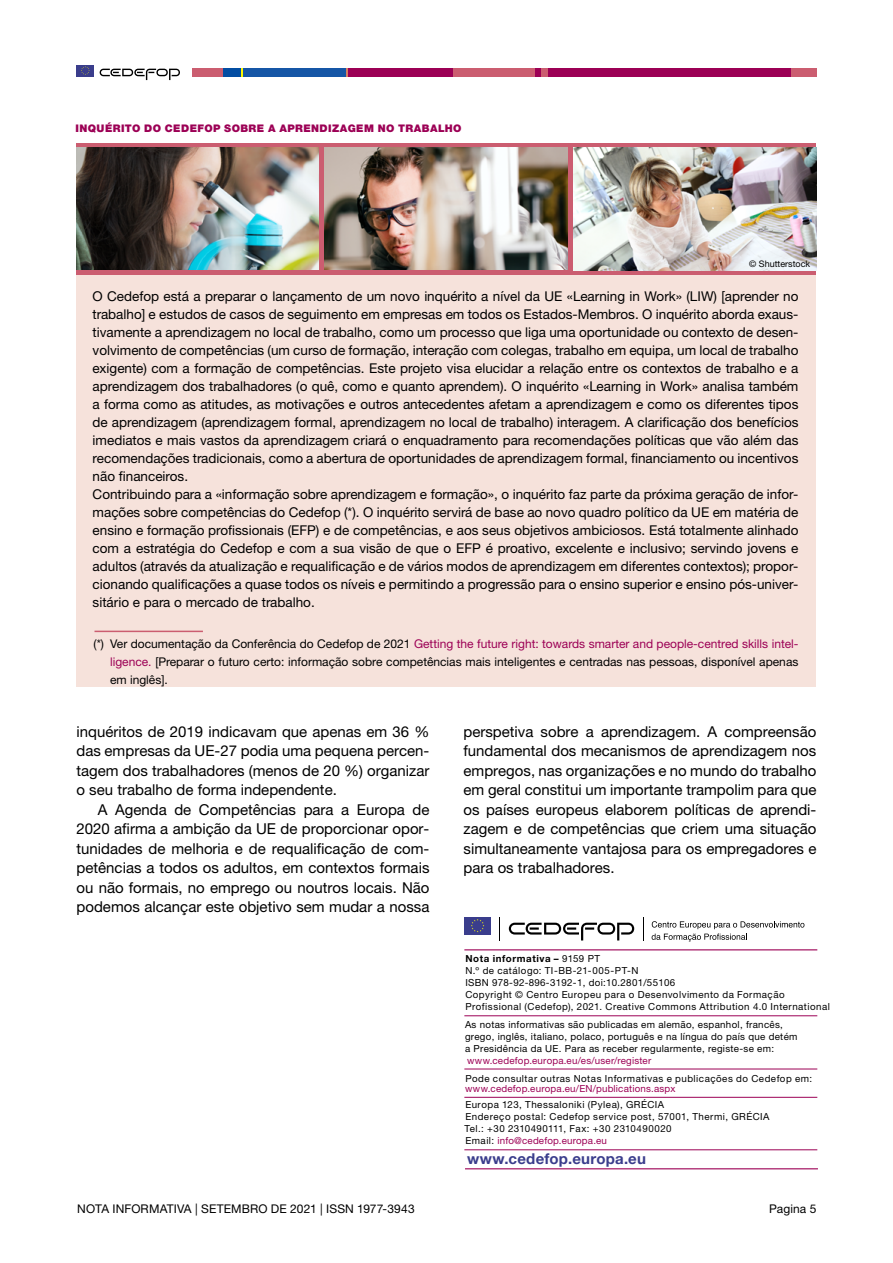
<style>
.page{position:relative;width:893px;height:1263px;background:#fff}
.page>*{position:absolute;margin:0;border:0;box-sizing:border-box;transform-origin:0 0}
.t1{font:15px/19.5px "Helvetica Neue LTW1 G";color:#000;text-align:justify}
.t2{font:700 15px "Helvetica Neue LTW1 G";letter-spacing:.015em;color:#3a3d8c}
.t3{font:13.5px/18px "Helvetica Neue LTW1 G";color:#000}
.t4{font:12px/18px "Helvetica Neue LTW1 G";color:#000;text-align:justify}
.t5{font:900 10.5px "Helvetica Neue LTW1 G";letter-spacing:.04em;color:#9c0055}
.t6{font:9.75px/12px "Helvetica Neue LTW1 G";letter-spacing:.045em;color:#000}
.t7{font:9.75px "Helvetica Neue LTW1 G";letter-spacing:.02em;color:#9c0055}
.t8{font:9px "Helvetica Neue LTW1 G";color:#000}
.s1{color:#9c0055}
.s2{font-weight:700}
</style>
<div class="page">
<div style="left:77px;top:65px;width:17px;height:11px;background:#3a3d8c"></div>
<svg style="left:81px;top:66px;width:9px;height:9px"></svg>
<svg style="left:100px;top:69px;width:80px;height:11px"></svg>
<div style="left:192px;top:68px;width:31px;height:9px;background:#cb5d70"></div>
<div style="left:347px;top:68px;width:106px;height:9px;background:#9c0055"></div>
<div style="left:453px;top:68px;width:82px;height:9px;background:#cb5d70"></div>
<div style="left:535px;top:68px;width:7px;height:9px;background:#9c0055"></div>
<div style="left:548px;top:68px;width:243px;height:9px;background:#9c0055"></div>
<div style="left:542px;top:68px;width:6px;height:9px;background:#cb5d70"></div>
<div style="left:223px;top:68px;width:18px;height:9px;background:#034da2"></div>
<svg style="left:241px;top:68px;width:2px;height:9px"></svg>
<svg style="left:345px;top:68px;width:2px;height:9px"></svg>
<div style="left:243px;top:68px;width:102px;height:9px;background:#1556a6"></div>
<div style="left:791px;top:68px;width:26px;height:9px;background:#cb5d70"></div>
<div style="left:464px;top:917px;width:27px;height:17px;background:#3a3d8c"></div>
<svg style="left:471px;top:919px;width:13px;height:13px"></svg>
<svg style="left:509px;top:923px;width:125px;height:17px"></svg>
<svg style="left:643px;top:917px;width:1px;height:23px"></svg>
<svg style="left:499px;top:917px;width:1px;height:23px"></svg>
<svg style="left:652px;top:921px;width:152px;height:20px"></svg>
<hr style="left:464px;top:949px;width:353px;height:1px;background:#9c0055">
<hr style="left:464px;top:1015px;width:353px;height:1px;background:#9c0055">
<hr style="left:464px;top:1068px;width:353px;height:1px;background:#9c0055">
<hr style="left:464px;top:1097px;width:353px;height:1px;background:#9c0055">
<hr style="left:464px;top:1149px;width:353px;height:1px;background:#9c0055">
<hr style="left:465px;top:1168px;width:353px;height:1px;background:#9c0055">
<div style="left:76px;top:265px;width:739px;height:22px;background:#f6e2db"></div>
<div style="left:76px;top:283px;width:739px;height:202px;background:#f6e2db"></div>
<div style="left:76px;top:481px;width:739px;height:130px;background:#f6e2db"></div>
<div style="left:76px;top:607px;width:739px;height:22px;background:#f6e2db"></div>
<div style="left:76px;top:630px;width:739px;height:57px;background:#f6e2db"></div>
<hr style="left:94px;top:631px;width:109px;height:1px;background:#cb5d70">
<svg style="left:76px;top:144px;width:740px;height:131px;background:#c56775"></svg>
<img style="left:325px;top:148px;width:242px;height:122px">
<img style="left:76px;top:148px;width:243px;height:122px">
<img style="left:574px;top:148px;width:242px;height:122px">
<p class="t5" style="left:76px;top:122px;width:387px">INQUÉRITO DO CEDEFOP SOBRE A APRENDIZAGEM NO TRABALHO</p>
<p class="t8" style="left:749px;top:258px;width:63px">© Shutterstock</p>
<p class="t3" style="left:93px;top:287px;width:707px">O Cedefop está a preparar o lançamento de um novo inquérito a nível da UE «Learning in Work» (LIW) [aprender no trabalho] e estudos de casos de seguimento em empresas em todos os Estados-Membros. O inquérito aborda exaus&shy;tivamente a aprendizagem no local de trabalho, como um processo que liga uma oportunidade ou contexto de desen&shy;volvimento de competências (um curso de formação, interação com colegas, trabalho em equipa, um local de trabalho exigente) com a formação de competências. Este projeto visa elucidar a relação entre os contextos de trabalho e a aprendizagem dos trabalhadores (o quê, como e quanto aprendem). O inquérito «Learning in Work» analisa também a forma como as atitudes, as motivações e outros antecedentes afetam a aprendizagem e como os diferentes tipos de aprendizagem (aprendizagem formal, aprendizagem no local de trabalho) interagem. A clarificação dos benefícios imediatos e mais vastos da aprendizagem criará o enquadramento para recomendações políticas que vão além das recomendações tradicionais, como a abertura de oportunidades de aprendizagem formal, financiamento ou incentivos não financeiros.<br>Contribuindo para a «informação sobre aprendizagem e formação», o inquérito faz parte da próxima geração de infor&shy;mações sobre competências do Cedefop (*). O inquérito servirá de base ao novo quadro político da UE em matéria de ensino e formação profissionais (EFP) e de competências, e aos seus objetivos ambiciosos. Está totalmente alinhado com a estratégia do Cedefop e com a sua visão de que o EFP é proativo, excelente e inclusivo; servindo jovens e adultos (através da atualização e requalificação e de vários modos de aprendizagem em diferentes contextos); propor&shy;cionando qualificações a quase todos os níveis e permitindo a progressão para o ensino superior e ensino pós-univer&shy;sitário e para o mercado de trabalho.</p>
<p class="t4" style="left:110px;top:634px;width:690px;text-indent:-17px">(*) Ver documentação da Conferência do Cedefop de 2021 <span class="s1">Getting the future right: towards smarter and people-centred skills intel&shy;ligence.</span> [Preparar o futuro certo: informação sobre competências mais inteligentes e centradas nas pessoas, disponível apenas em inglês].</p>
<p class="t1" style="left:77px;top:721px;width:354px">inquéritos de 2019 indicavam que apenas em 36 % das empresas da UE-27 podia uma pequena percen&shy;tagem dos trabalhadores (menos de 20 %) organizar o seu trabalho de forma independente.</p>
<p class="t1" style="left:77px;top:799px;width:354px;text-indent:21px">A Agenda de Competências para a Europa de 2020 afirma a ambição da UE de proporcionar opor&shy;tunidades de melhoria e de requalificação de com&shy;petências a todos os adultos, em contextos formais ou não formais, no emprego ou noutros locais. Não podemos alcançar este objetivo sem mudar a nossa</p>
<p class="t1" style="left:463px;top:721px;width:354px">perspetiva sobre a aprendizagem. A compreensão fundamental dos mecanismos de aprendizagem nos empregos, nas organizações e no mundo do trabalho em geral constitui um importante trampolim para que os países europeus elaborem políticas de aprendi&shy;zagem e de competências que criem uma situação simultaneamente vantajosa para os empregadores e para os trabalhadores.</p>
<p class="t6" style="left:465px;top:952px;width:366px"><span class="s2">Nota informativa –</span> 9159 PT<br>N.º de catálogo: TI-BB-21-005-PT-N<br>ISBN 978-92-896-3192-1, doi:10.2801/55106<br>Copyright © Centro Europeu para o Desenvolvimento da Formação Profissional (Cedefop), 2021. Creative Commons Attribution 4.0 International</p>
<p class="t6" style="left:465px;top:1018px;width:334px">As notas informativas são publicadas em alemão, espanhol, francês, grego, inglês, italiano, polaco, português e na língua do país que detém a Presidência da UE. Para as receber regularmente, registe-se em:</p>
<p class="t7" style="left:467px;top:1054px;width:186px">www.cedefop.europa.eu/es/user/register</p>
<p class="t6" style="left:465px;top:1072px;width:348px">Pode consultar outras Notas Informativas e publicações do Cedefop em:</p>
<p class="t7" style="left:465px;top:1083px;width:212px">www.cedefop.europa.eu/EN/publications.aspx</p>
<p class="t6" style="left:464px;top:1099px;width:307px">Europa 123, Thessaloniki (Pylea), GRÉCIA<br>Endereço postal: Cedefop service post, 57001, Thermi, GRÉCIA Tel.: +30 2310490111, Fax: +30 2310490020<br>Email: <span class="s1">info@cedefop.europa.eu</span></p>
<p class="t2" style="left:467px;top:1150px;width:180px">www.cedefop.europa.eu</p>
<p class="t4" style="left:77px;top:1200px;width:339px">NOTA INFORMATIVA | SETEMBRO DE 2021 | ISSN 1977-3943</p>
<p class="t4" style="left:769px;top:1200px;width:49px">Pagina 5</p>
</div>
